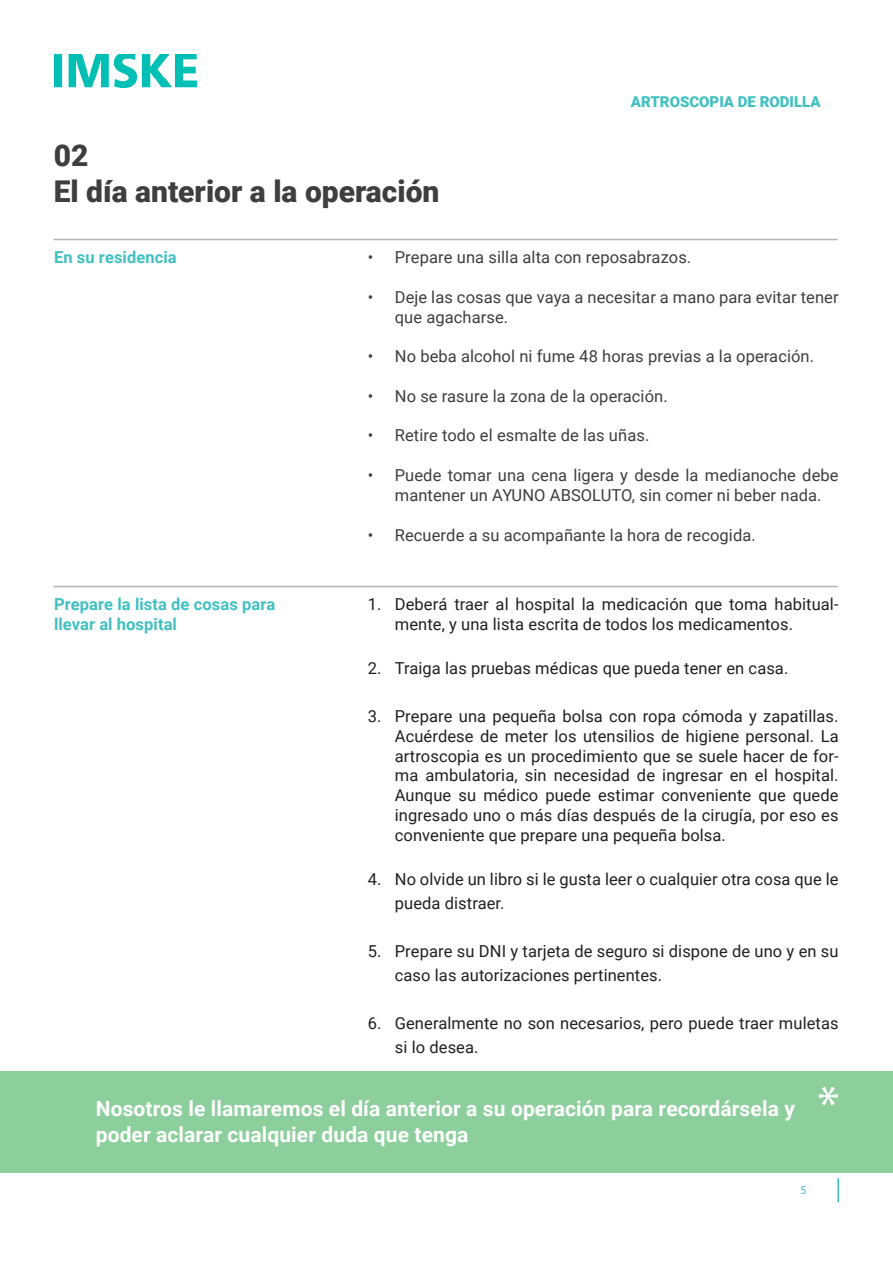
<style>
.page{position:relative;width:893px;height:1263px;background:#fff}
.page>*{position:absolute;margin:0;border:0;box-sizing:border-box;transform-origin:0 0}
.t1{font:54px "Myriad Pro";color:#fff}
.t2{font:900 30px "Roboto";color:#3e3e3f}
.t3{font:700 21px "Roboto";letter-spacing:.005em;color:#fff}
.t4{font:16.5px/19.8px "Roboto";letter-spacing:.005em;color:#231f20}
.t5{font:16.5px/19.8px "Roboto";letter-spacing:.005em;color:#3e3e3f}
.t6{font:700 16.5px "Roboto";letter-spacing:.005em;color:#41c0c2}
.t7{font:900 15px "Roboto";color:#41c0c2}
.t8{font:12px "Myriad Pro";color:#41c0c2}
</style>
<div class="page">
<hr style="left:837px;top:1178px;width:2px;height:24px;background:#41c0c2">
<img style="left:54px;top:54px;width:143px;height:33px">
<div style="left:0;top:1071px;width:893px;height:101px;background:#8ccf9c"></div>
<hr style="left:54px;top:239px;width:784px;height:1px;background:#000">
<hr style="left:54px;top:586px;width:784px;height:1px;background:#000">
<p class="t2" style="left:54px;top:134px;width:36px">02</p>
<p class="t2" style="left:54px;top:170px;width:387px">El día anterior a la operación</p>
<p class="t7" style="left:631px;top:91px;width:191px">ARTROSCOPIA DE RODILLA</p>
<p class="t6" style="left:54px;top:246px;width:124px">En su residencia</p>
<p class="t5" style="left:368px;top:247px;width:325px">• Prepare una silla alta con reposabrazos.</p>
<p class="t5" style="left:395px;top:286px;width:445px;text-indent:-27px">• Deje las cosas que vaya a necesitar a mano para evitar tener que agacharse.</p>
<p class="t5" style="left:368px;top:346px;width:448px">• No beba alcohol ni fume 48 horas previas a la operación.</p>
<p class="t5" style="left:368px;top:385px;width:301px">• No se rasure la zona de la operación.</p>
<p class="t5" style="left:368px;top:425px;width:283px">• Retire todo el esmalte de las uñas.</p>
<p class="t5" style="left:395px;top:465px;width:445px;text-indent:-27px">• Puede tomar una cena ligera y desde la medianoche debe mantener un AYUNO ABSOLUTO, sin comer ni beber nada.</p>
<p class="t5" style="left:368px;top:524px;width:389px">• Recuerde a su acompañante la hora de recogida.</p>
<p class="t6" style="left:54px;top:593px;width:223px">Prepare la lista de cosas para</p>
<p class="t6" style="left:54px;top:613px;width:124px">llevar al hospital</p>
<p class="t4" style="left:395px;top:594px;width:445px;text-indent:-27px">1. Deberá traer al hospital la medicación que toma habitual&shy;mente, y una lista escrita de todos los medicamentos.</p>
<p class="t4" style="left:368px;top:657px;width:422px">2. Traiga las pruebas médicas que pueda tener en casa.</p>
<p class="t4" style="left:395px;top:705px;width:445px;text-align:justify;text-indent:-27px">3. Prepare una pequeña bolsa con ropa cómoda y zapatillas.<br>Acuérdese de meter los utensilios de higiene personal. La artroscopia es un procedimiento que se suele hacer de for&shy;ma ambulatoria, sin necesidad de ingresar en el hospital.<br>Aunque su médico puede estimar conveniente que quede ingresado uno o más días después de la cirugía, por eso es conveniente que prepare una pequeña bolsa.</p>
<p class="t4" style="left:395px;top:866px;width:445px;line-height:24px;text-indent:-27px">4. No olvide un libro si le gusta leer o cualquier otra cosa que le pueda distraer.</p>
<p class="t4" style="left:395px;top:938px;width:445px;line-height:24px;text-indent:-27px">5. Prepare su DNI y tarjeta de seguro si dispone de uno y en su caso las autorizaciones pertinentes.</p>
<p class="t4" style="left:395px;top:1010px;width:445px;line-height:24px;text-indent:-27px">6. Generalmente no son necesarios, pero puede traer muletas si lo desea.</p>
<p class="t3" style="left:96px;top:1094px;width:701px">Nosotros le llamaremos el día anterior a su operación para recordársela y</p>
<p class="t3" style="left:96px;top:1119px;width:374px">poder aclarar cualquier duda que tenga</p>
<p class="t1" style="left:817px;top:1072px;width:24px">*</p>
<p class="t8" style="left:800px;top:1183px;width:8px">5</p>
</div>
